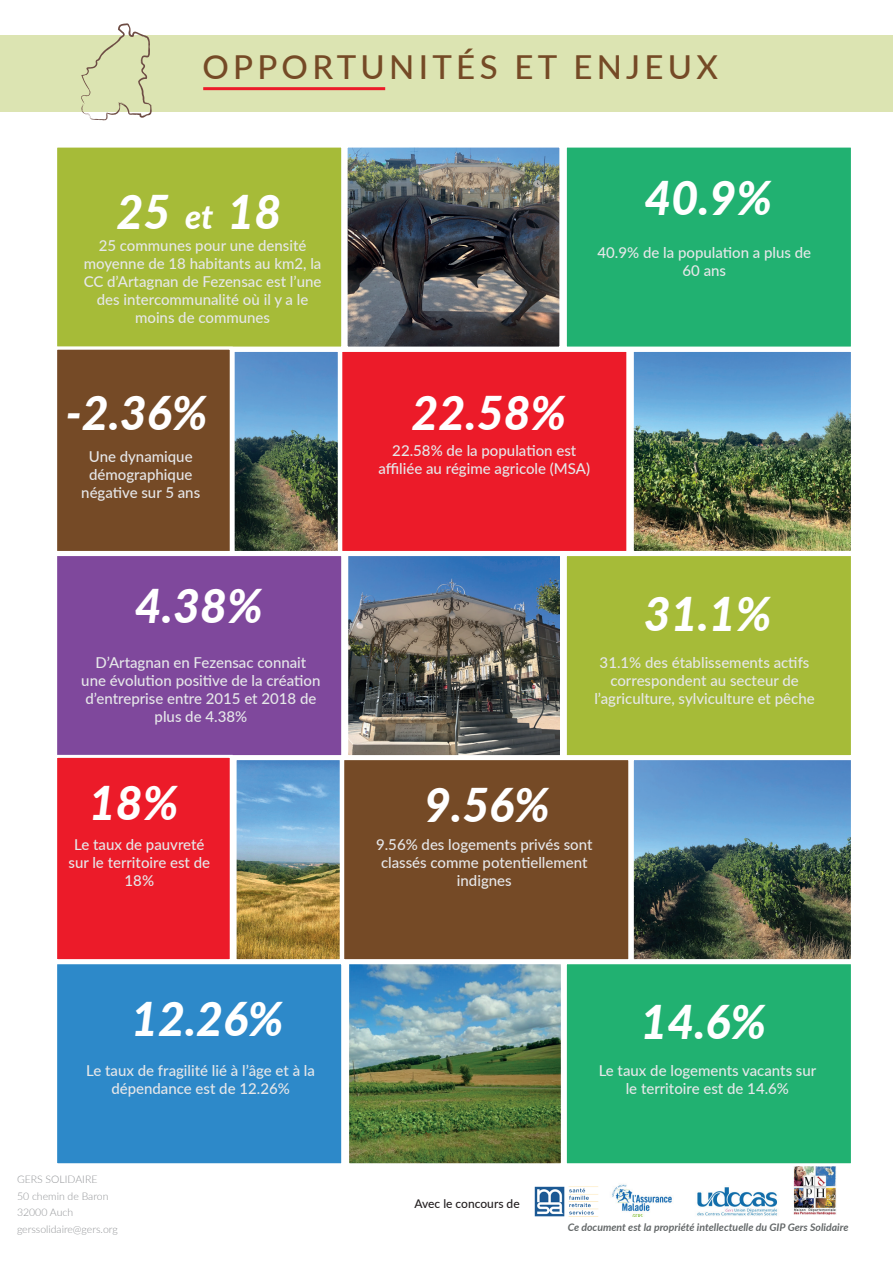
<style>
.page{position:relative;width:893px;height:1263px;background:#fff}
.page>*{position:absolute;margin:0;border:0;box-sizing:border-box;transform-origin:0 0}
.t1{font:italic 800 46.5px "Lato";color:#fff}
.t2{font:500 33px "Lato";letter-spacing:.13em;color:#754a26}
.t3{font:italic 800 33px "Lato";color:#fff}
.t4{font:500 15px/18px "Lato";color:#e6e7e9;text-align:center}
.t5{font:500 12px "Lato";color:#231f20}
.t6{font:300 10.5px/16.5px "Lato";color:#939598}
.t7{font:italic 700 10.5px "Lato";color:#636768}
</style>
<div class="page">
<div style="left:339px;top:349px;width:290px;height:205px;background:#ec1b29;border:3px solid #fff"></div>
<div style="left:564px;top:145px;width:290px;height:205px;background:#21b171;border:3px solid #fff"></div>
<img style="left:349px;top:149px;width:209px;height:197px">
<div style="left:345px;top:145px;width:217px;height:205px;border:3px solid #fff"></div>
<div style="left:54px;top:145px;width:290px;height:205px;background:#a6bb38;border:3px solid #fff"></div>
<img style="left:635px;top:353px;width:215px;height:197px">
<div style="left:631px;top:349px;width:223px;height:205px;border:3px solid #fff"></div>
<img style="left:236px;top:353px;width:101px;height:197px">
<div style="left:232px;top:349px;width:109px;height:205px;border:3px solid #fff"></div>
<div style="left:54px;top:347px;width:179px;height:207px;background:#754a26;border:3px solid #fff"></div>
<div style="left:564px;top:553px;width:290px;height:205px;background:#a6bb38;border:3px solid #fff"></div>
<img style="left:349px;top:557px;width:210px;height:197px">
<div style="left:345px;top:553px;width:218px;height:205px;border:3px solid #fff"></div>
<div style="left:54px;top:553px;width:290px;height:205px;background:#7f489c;border:3px solid #fff"></div>
<div style="left:54px;top:755px;width:179px;height:207px;background:#ec1b29;border:3px solid #fff"></div>
<img style="left:238px;top:761px;width:101px;height:197px">
<div style="left:234px;top:757px;width:109px;height:205px;border:3px solid #fff"></div>
<div style="left:341px;top:757px;width:290px;height:205px;background:#754a26;border:3px solid #fff"></div>
<img style="left:635px;top:761px;width:215px;height:197px">
<div style="left:631px;top:757px;width:223px;height:205px;border:3px solid #fff"></div>
<div style="left:54px;top:961px;width:290px;height:205px;background:#2d89c9;border:3px solid #fff"></div>
<img style="left:350px;top:965px;width:210px;height:197px">
<div style="left:346px;top:961px;width:218px;height:205px;border:3px solid #fff"></div>
<div style="left:564px;top:961px;width:290px;height:205px;background:#21b171;border:3px solid #fff"></div>
<div style="left:0;top:35px;width:893px;height:77px;background:#dce4b2"></div>
<svg style="left:81px;top:23px;width:71px;height:98px"></svg>
<hr style="left:203px;top:87px;width:182px;height:3px;background:#ec1b29">
<img style="left:535px;top:1187px;width:64px;height:29px">
<img style="left:612px;top:1184px;width:60px;height:32px">
<img style="left:697px;top:1187px;width:81px;height:29px">
<img style="left:793px;top:1166px;width:43px;height:48px">
<h2 class="t2" style="left:202px;top:43px;width:517px">OPPORTUNITÉS ET ENJEUX</h2>
<h1 class="t1" style="left:117px;top:177px;width:166px">25 18</h1>
<h2 class="t3" style="left:185px;top:192px;width:30px">et</h2>
<p class="t4" style="left:84px;top:236px;width:239px">25 communes pour une densité moyenne de 18 habitants au km2, la<br>CC d’Artagnan de Fezensac est l’une des intercommunalité où il y a le moins de communes</p>
<h1 class="t1" style="left:645px;top:164px;width:129px">40.9%</h1>
<p class="t4" style="left:597px;top:243px;width:215px">40.9% de la population a plus de<br>60 ans</p>
<h1 class="t1" style="left:66px;top:379px;width:143px">-2.36%</h1>
<h1 class="t1" style="left:412px;top:379px;width:156px">22.58%</h1>
<p class="t4" style="left:81px;top:447px;width:120px">Une dynamique démographique négative sur 5 ans</p>
<p class="t4" style="left:378px;top:441px;width:213px">22.58% de la population est affiliée au régime agricole (MSA)</p>
<h1 class="t1" style="left:135px;top:572px;width:129px">4.38%</h1>
<h1 class="t1" style="left:644px;top:580px;width:129px">31.1%</h1>
<p class="t4" style="left:81px;top:652px;width:241px">D’Artagnan en Fezensac connait une évolution positive de la création d’entreprise entre 2015 et 2018 de plus de 4.38%</p>
<h1 class="t1" style="left:89px;top:768px;width:91px">18%</h1>
<p class="t4" style="left:68px;top:835px;width:143px">Le taux de pauvreté sur le territoire est de<br>18%</p>
<h1 class="t1" style="left:424px;top:770px;width:127px">9.56%</h1>
<p class="t4" style="left:594px;top:652px;width:222px">31.1% des établissements actifs correspondent au secteur de l’agriculture, sylviculture et pêche</p>
<p class="t4" style="left:376px;top:835px;width:218px">9.56% des logements privés sont classés comme potentiellement indignes</p>
<h1 class="t1" style="left:131px;top:984px;width:154px">12.26%</h1>
<h1 class="t1" style="left:640px;top:987px;width:127px">14.6%</h1>
<p class="t4" style="left:86px;top:1061px;width:230px">Le taux de fragilité lié à l’âge et à la dépendance est de 12.26%</p>
<p class="t6" style="left:17px;top:1171px;width:102px">GERS SOLIDAIRE<br>50 chemin de Baron<br>32000 Auch gerssolidaire@gers.org</p>
<p class="t5" style="left:414px;top:1195px;width:107px">Avec le concours de</p>
<p class="t4" style="left:599px;top:1061px;width:219px">Le taux de logements vacants sur le territoire est de 14.6%</p>
<p class="t7" style="left:568px;top:1219px;width:282px">Ce document est la propriété intellectuelle du GIP Gers Solidaire</p>
</div>
